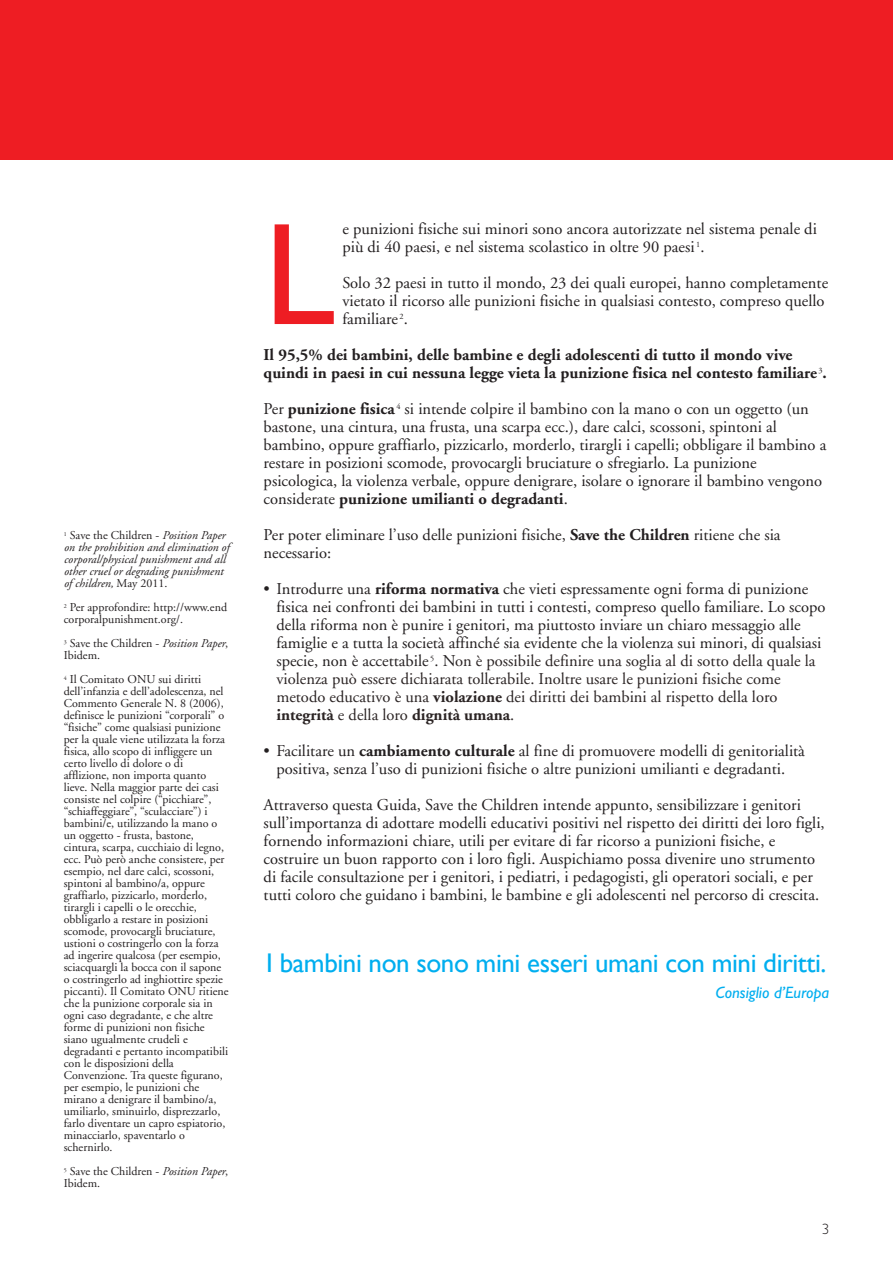
<style>
.page{position:relative;width:893px;height:1263px;background:#fff}
.page>*{position:absolute;margin:0;border:0;box-sizing:border-box;transform-origin:0 0}
.t1{font:146.1px "Gill Sans";color:#ee1d23}
.t2{font:27px "Gill Sans";letter-spacing:-.015em;color:#00aeef}
.t3{font:16.5px/18px "Adobe Garamond";color:#231f20}
.t4{font:700 16.5px/18px "Adobe Garamond";color:#231f20}
.t5{font:italic 16.5px "Gill Sans";color:#00aeef}
.t6{font:300 15px "Gill Sans";color:#231f20}
.t7{font:12px/12px "Adobe Garamond";color:#231f20}
.t8{font:italic 12px/12px "Adobe Garamond";color:#231f20}
.s1{font-style:normal}
.s2{font-style:italic}
.s3{font-weight:700}
.s4{color:#2b2424}
.s5{font-weight:700;color:#2b2424}
</style>
<div class="page">
<div style="left:0;top:0;width:893px;height:159px;background:#ee1d23"></div>
<p class="t8" style="left:64px;top:531px;width:167px"><sup>1</sup> <span class="s1">Save the Children -</span> Position Paper on the prohibition and elimination of corporal/physical punishment and all other cruel or degrading punishment of children, <span class="s1">May 2011.</span></p>
<p class="t7" style="left:64px;top:603px;width:165px"><sup>2</sup> Per approfondire: http://www.end corporalpunishment.org/.</p>
<p class="t7" style="left:64px;top:639px;width:166px"><sup>3</sup> Save the Children - <span class="s2">Position Paper</span>,<br>Ibidem.</p>
<p class="t7" style="left:64px;top:675px;width:166px"><sup>4</sup> Il Comitato ONU sui diritti dell’infanzia e dell’adolescenza, nel Commento Generale N. 8 (2006), definisce le punizioni “corporali” o “fisiche” come qualsiasi punizione per la quale viene utilizzata la forza fisica, allo scopo di infliggere un certo livello di dolore o di afflizione, non importa quanto lieve. Nella maggior parte dei casi consiste nel colpire (“picchiare”, “schiaffeggiare”, “sculacciare”) i bambini/e, utilizzando la mano o un oggetto - frusta, bastone, cintura, scarpa, cucchiaio di legno, ecc. Può però anche consistere, per esempio, nel dare calci, scossoni, spintoni al bambino/a, oppure graffiarlo, pizzicarlo, morderlo, tirargli i capelli o le orecchie, obbligarlo a restare in posizioni scomode, provocargli bruciature, ustioni o costringerlo con la forza ad ingerire qualcosa (per esempio, sciacquargli la bocca con il sapone o costringerlo ad inghiottire spezie piccanti). Il Comitato ONU ritiene che la punizione corporale sia in ogni caso degradante, e che altre forme di punizioni non fisiche siano ugualmente crudeli e degradanti e pertanto incompatibili con le disposizioni della Convenzione. Tra queste figurano, per esempio, le punizioni che mirano a denigrare il bambino/a, umiliarlo, sminuirlo, disprezzarlo, farlo diventare un capro espiatorio, minacciarlo, spaventarlo o schernirlo.</p>
<p class="t7" style="left:64px;top:1167px;width:166px"><sup>5</sup> Save the Children - <span class="s2">Position Paper</span>,<br>Ibidem.</p>
<h1 class="t1" style="left:264px;top:190px;width:73px">L</h1>
<p class="t3" style="left:342px;top:221px;width:476px">e punizioni fisiche sui minori sono ancora autorizzate nel sistema penale di più di 40 paesi, e nel sistema scolastico in oltre 90 paesi <sup>1</sup>.</p>
<p class="t3" style="left:342px;top:275px;width:487px">Solo 32 paesi in tutto il mondo, 23 dei quali europei, hanno completamente vietato il ricorso alle punizioni fisiche in qualsiasi contesto, compreso quello familiare <sup>2</sup>.</p>
<p class="t4" style="left:264px;top:347px;width:565px">Il 95,5% dei bambini, delle bambine e degli adolescenti di tutto il mondo vive quindi in paesi in cui nessuna legge vieta la punizione fisica nel contesto familiare <sup>3</sup>.</p>
<p class="t3" style="left:264px;top:401px;width:564px">Per <span class="s3">punizione fisica</span> <sup>4</sup> si intende colpire il bambino con la mano o con un oggetto (un bastone, una cintura, una frusta, una scarpa ecc.), dare calci, scossoni, spintoni al bambino, oppure graffiarlo, pizzicarlo, morderlo, tirargli i capelli; obbligare il bambino a restare in posizioni scomode, provocargli bruciature o sfregiarlo. La punizione psicologica, la violenza verbale, oppure denigrare, isolare o ignorare il bambino vengono considerate <span class="s3">punizione umilianti o degradanti</span>.</p>
<p class="t3" style="left:264px;top:527px;width:518px">Per poter eliminare l’uso delle punizioni fisiche, <span class="s3">Save the Children</span> ritiene che sia necessario:</p>
<p class="t3" style="left:276px;top:581px;width:551px;text-indent:-13px">• Introdurre una <span class="s3">riforma normativa</span> che vieti espressamente ogni forma di punizione fisica nei confronti dei bambini in tutti i contesti, compreso quello familiare. Lo scopo della riforma non è punire i genitori, ma piuttosto inviare un chiaro messaggio alle famiglie e a tutta la società affinché sia evidente che la violenza sui minori, di qualsiasi specie, non è accettabile <sup>5</sup>. N<span class="s4">on è possibile definire una soglia al di sotto della quale la violenza può essere dichiarata tollerabile. Inoltre usare le punizioni fisiche come metodo educativo è una</span> <span class="s5">violazione</span> <span class="s4">dei diritti dei bambini al rispetto della loro </span><span class="s5">integrità</span> <span class="s4">e della loro</span> <span class="s5">dignità umana</span><span class="s4">.</span></p>
<p class="t3" style="left:264px;top:743px;width:543px;text-align:center">• Facilitare un <span class="s3">cambiamento culturale</span> al fine di promuovere modelli di genitorialità positiva, senza l’uso di punizioni fisiche o altre punizioni umilianti e degradanti.</p>
<p class="t3" style="left:264px;top:797px;width:563px">Attraverso questa Guida, Save the Children intende appunto, sensibilizzare i genitori sull’importanza di adottare modelli educativi positivi nel rispetto dei diritti dei loro figli, fornendo informazioni chiare, utili per evitare di far ricorso a punizioni fisiche, e costruire un buon rapporto con i loro figli. Auspichiamo possa divenire uno strumento di facile consultazione per i genitori, i pediatri, i pedagogisti, gli operatori sociali, e per tutti coloro che guidano i bambini, le bambine e gli adolescenti nel percorso di crescita.</p>
<h2 class="t2" style="left:266px;top:947px;width:562px">I bambini non sono mini esseri umani con mini diritti.</h2>
<p class="t5" style="left:716px;top:986px;width:115px">Consiglio d’Europa</p>
<p class="t6" style="left:822px;top:1223px;width:9px">3</p>
</div>
